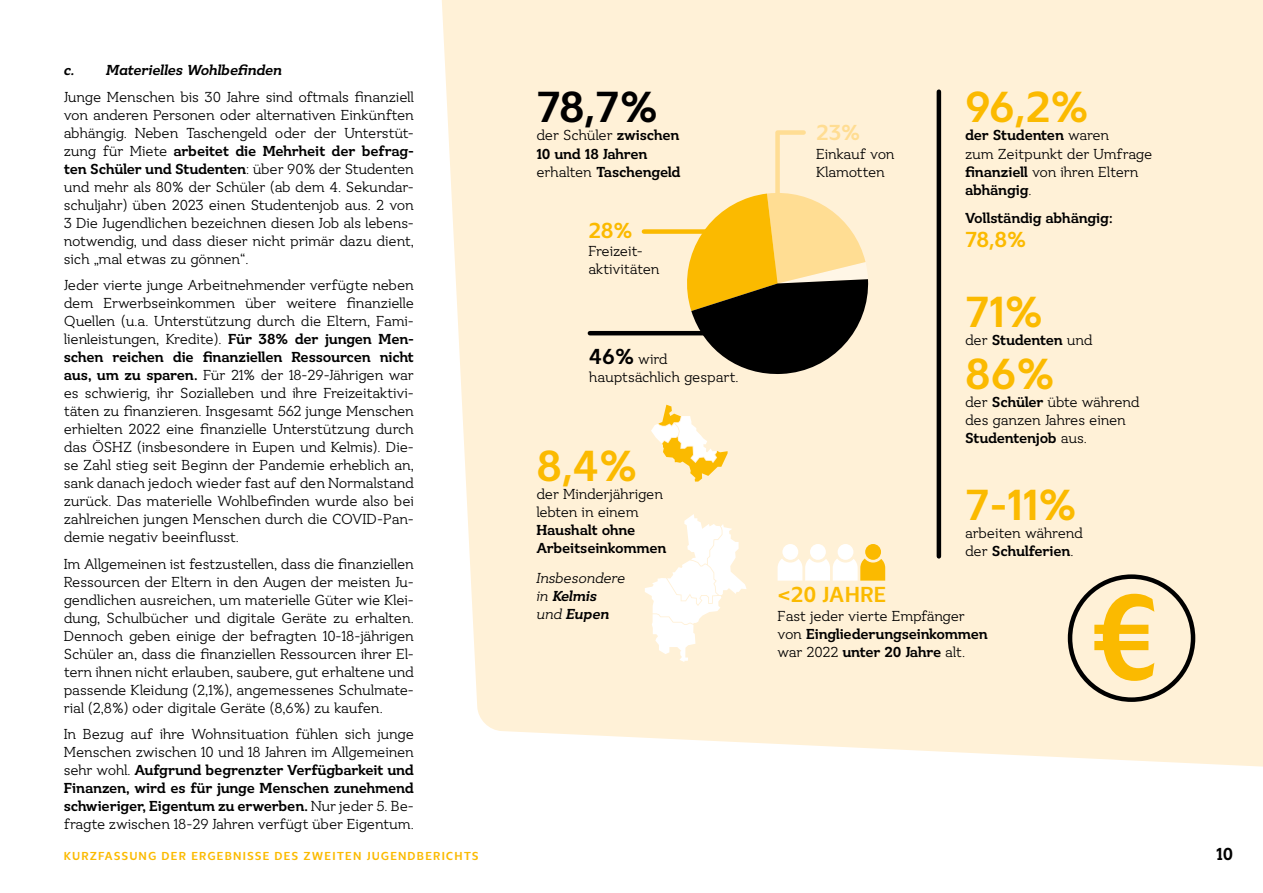
<style>
.page{position:relative;width:1263px;height:893px;background:#fff}
.page>*{position:absolute;margin:0;border:0;box-sizing:border-box;transform-origin:0 0}
.t1{font:700 126px "Ostbe Sans";color:#fbba00}
.t2{font:700 45px "Ostbe Sans";letter-spacing:-.005em;color:#fbba00}
.t3{font:700 45px "Ostbe Sans";color:#000}
.t4{font:700 22.5px "Ostbe Sans";letter-spacing:-.005em;color:#fbba00}
.t5{font:700 22.5px "Ostbe Sans";color:#ffdd93}
.t6{font:700 18px "Ostbe Serif";color:#000}
.t7{font:15px/18px "Ostbe Serif";letter-spacing:-.01em;color:#000}
.t8{font:700 15px/18px "Ostbe Serif";letter-spacing:-.02em;color:#000}
.t9{font:italic 15px/18px "Ostbe Serif";letter-spacing:-.01em;color:#000}
.t10{font:italic 700 15px "Ostbe Serif";letter-spacing:-.02em;color:#000}
.t11{font:700 12px "Ostbe Sans";letter-spacing:.09em;color:#fbba00}
.s1{font-weight:700}
.s2{font-weight:400}
.s3{font-family:"Ostbe Sans";font-weight:700;font-size:22.5px}
</style>
<div class="page">
<div style="left:442px;top:0;width:821px;height:767px;background:#fff1d7"></div>
<hr style="left:937px;top:92px;width:4px;height:464px;background:#000">
<svg style="left:676px;top:128px;width:194px;height:248px"></svg>
<hr style="left:590px;top:331px;width:162px;height:4px;background:#000">
<div style="left:644px;top:229px;width:81px;height:5px;background:#fbba00"></div>
<div style="left:865px;top:544px;width:16px;height:16px;background:#fbba00;border-radius:50%"></div>
<svg style="left:645px;top:514px;width:102px;height:148px"></svg>
<svg style="left:651px;top:405px;width:77px;height:77px"></svg>
<div style="left:838px;top:544px;width:15px;height:16px;background:#fff;border-radius:50%"></div>
<div style="left:810px;top:544px;width:16px;height:16px;background:#fff;border-radius:50%"></div>
<div style="left:782px;top:544px;width:16px;height:16px;background:#fff;border-radius:50%"></div>
<svg style="left:777px;top:558px;width:108px;height:23px"></svg>
<div style="left:1068px;top:574px;width:127px;height:128px;border:4px solid #000;border-radius:50%"></div>
<p class="t10" style="left:64px;top:61px;width:220px">c. Materielles Wohlbefinden</p>
<p class="t7" style="left:64px;top:88px;width:352px;text-align:justify">Junge Menschen bis 30 Jahre sind oftmals finanziell von anderen Personen oder alternativen Einkünften abhängig. Neben Taschengeld oder der Unterstüt&shy;zung für Miete <span class="s1">arbeitet die Mehrheit der befrag&shy;ten Schüler und Studenten</span>: über 90% der Studenten und mehr als 80% der Schüler (ab dem 4. Sekundar&shy;schuljahr) üben 2023 einen Studentenjob aus. 2 von 3 Die Jugendlichen bezeichnen diesen Job als lebens&shy;notwendig, und dass dieser nicht primär dazu dient, sich „mal etwas zu gönnen“.</p>
<p class="t7" style="left:64px;top:277px;width:352px;text-align:justify">Jeder vierte junge Arbeitnehmender verfügte neben dem Erwerbseinkommen über weitere finanzielle Quellen (u.a. Unterstützung durch die Eltern, Fami&shy;lienleistungen, Kredite). <span class="s1">Für 38% der jungen Men&shy;schen reichen die finanziellen Ressourcen nicht aus, um zu sparen.</span> Für 21% der 18-29-Jährigen war es schwierig, ihr Sozialleben und ihre Freizeitaktivi&shy;täten zu finanzieren. Insgesamt 562 junge Menschen erhielten 2022 eine finanzielle Unterstützung durch das ÖSHZ (insbesondere in Eupen und Kelmis). Die&shy;se Zahl stieg seit Beginn der Pandemie erheblich an, sank danach jedoch wieder fast auf den Normalstand zurück. Das materielle Wohlbefinden wurde also bei zahlreichen jungen Menschen durch die COVID-Pan&shy;demie negativ beeinflusst.</p>
<p class="t7" style="left:64px;top:555px;width:352px;text-align:justify">Im Allgemeinen ist festzustellen, dass die finanziellen Ressourcen der Eltern in den Augen der meisten Ju&shy;gendlichen ausreichen, um materielle Güter wie Klei&shy;dung, Schulbücher und digitale Geräte zu erhalten.<br>Dennoch geben einige der befragten 10-18-jährigen Schüler an, dass die finanziellen Ressourcen ihrer El&shy;tern ihnen nicht erlauben, saubere, gut erhaltene und passende Kleidung (2,1%), angemessenes Schulmate&shy;rial (2,8%) oder digitale Geräte (8,6%) zu kaufen.</p>
<p class="t7" style="left:64px;top:726px;width:352px;text-align:justify">In Bezug auf ihre Wohnsituation fühlen sich junge Menschen zwischen 10 und 18 Jahren im Allgemeinen sehr wohl. <span class="s1">Aufgrund begrenzter Verfügbarkeit und Finanzen, wird es für junge Menschen zunehmend schwieriger, Eigentum zu erwerben.</span> Nur jeder 5. Be&shy;fragte zwischen 18-29 Jahren verfügt über Eigentum.</p>
<h2 class="t3" style="left:536px;top:82px;width:123px">78,7%</h2>
<p class="t8" style="left:536px;top:127px;width:146px"><span class="s2">der Schüler</span> zwischen<br>10 und 18 Jahren <span class="s2">erhalten</span> Taschengeld</p>
<h3 class="t4" style="left:588px;top:218px;width:46px">28%</h3>
<p class="t7" style="left:588px;top:243px;width:73px">Freizeit&shy;aktivitäten</p>
<p class="t7" style="left:589px;top:350px;width:151px"><span class="s3">46%</span> wird hauptsächlich gespart.</p>
<h2 class="t2" style="left:536px;top:440px;width:102px">8,4%</h2>
<p class="t7" style="left:536px;top:485px;width:128px">der Minderjährigen lebten in einem</p>
<p class="t8" style="left:536px;top:521px;width:132px">Haushalt ohne<br>Arbeitseinkommen</p>
<p class="t9" style="left:536px;top:569px;width:90px">Insbesondere in <span class="s1">Kelmis </span>und <span class="s1">Eupen</span></p>
<h3 class="t5" style="left:816px;top:120px;width:46px">23%</h3>
<p class="t7" style="left:816px;top:145px;width:80px">Einkauf von<br>Klamotten</p>
<h2 class="t2" style="left:965px;top:82px;width:125px">96,2%</h2>
<p class="t7" style="left:965px;top:127px;width:189px"><span class="s1">der Studenten</span> waren<br>zum Zeitpunkt der Umfrage <span class="s1">finanziell</span> von ihren Eltern <span class="s1">abhängig</span>.</p>
<p class="t8" style="left:965px;top:210px;width:149px">Vollständig abhängig:</p>
<h3 class="t4" style="left:965px;top:227px;width:63px">78,8%</h3>
<h2 class="t2" style="left:965px;top:286px;width:80px">71%</h2>
<p class="t8" style="left:965px;top:331px;width:129px"><span class="s2">der</span> Studenten <span class="s2">und</span></p>
<h2 class="t2" style="left:965px;top:349px;width:91px">86%</h2>
<p class="t7" style="left:965px;top:394px;width:176px">der <span class="s1">Schüler</span> übte während des ganzen Jahres einen<br><span class="s1">Studentenjob</span> aus.</p>
<h2 class="t2" style="left:965px;top:480px;width:113px">7-11%</h2>
<p class="t8" style="left:965px;top:543px;width:110px"><span class="s2">der</span> Schulferien<span class="s2">.</span></p>
<p class="t7" style="left:965px;top:525px;width:119px">arbeiten während</p>
<h3 class="t4" style="left:777px;top:581px;width:110px">&lt;20 JAHRE</h3>
<p class="t7" style="left:777px;top:608px;width:212px">Fast jeder vierte Empfänger von <span class="s1">Eingliederungseinkommen </span>war 2022 <span class="s1">unter 20 Jahre</span> alt.</p>
<h1 class="t1" style="left:1088px;top:566px;width:71px">€</h1>
<p class="t11" style="left:64px;top:849px;width:416px">KURZFASSUNG DER ERGEBNISSE DES ZWEITEN JUGENDBERICHTS</p>
<p class="t6" style="left:1216px;top:843px;width:18px">10</p>
</div>
